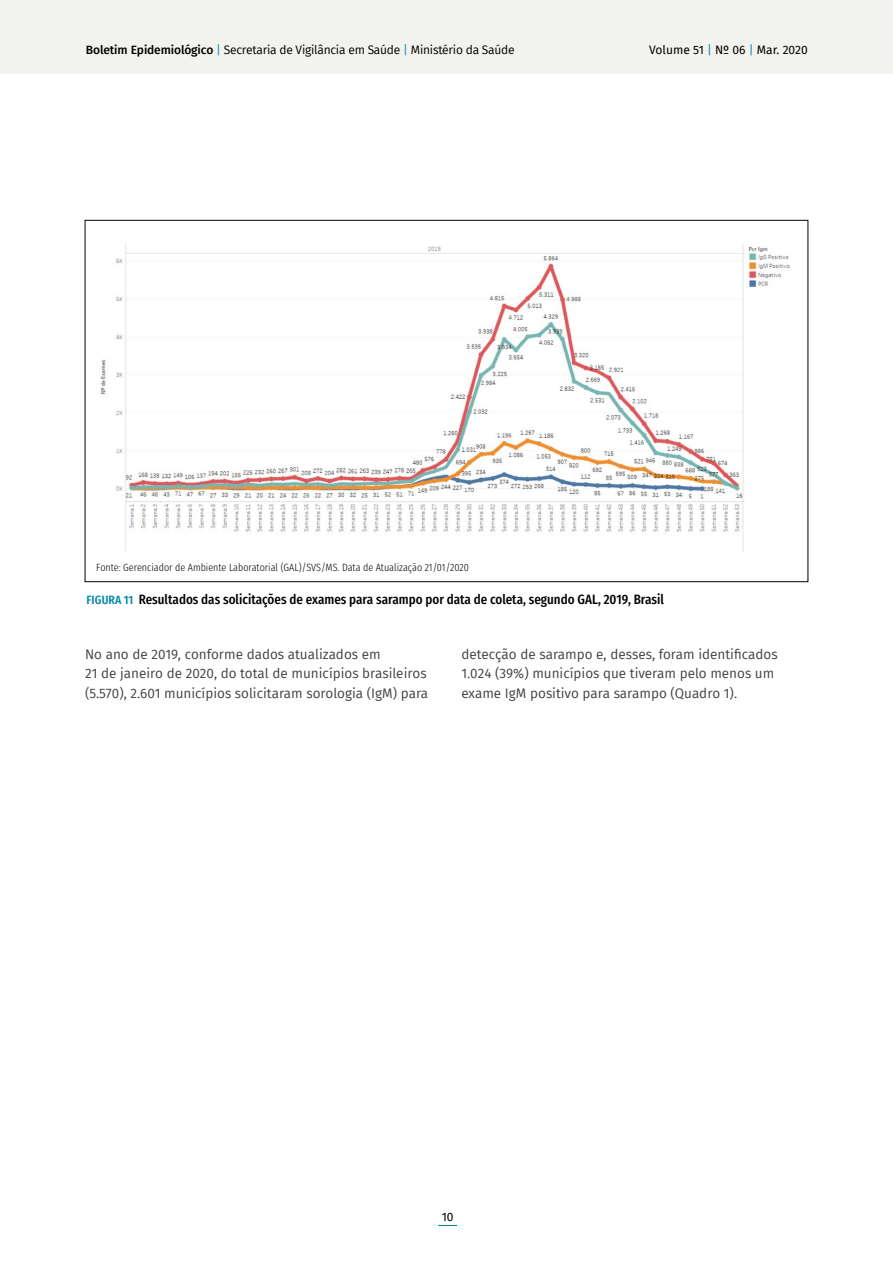
<style>
.page{position:relative;width:893px;height:1263px;background:#fff}
.page>*{position:absolute;margin:0;border:0;box-sizing:border-box;transform-origin:0 0}
.t1{font:13.5px/19.5px "Fira Sans";color:#414042}
.t2{font:500 13.5px "Fira Sans Condensed";color:#000}
.t3{font:12px "Fira Sans";letter-spacing:-.02em;color:#000}
.t4{font:12px "Fira Sans";color:#000}
.t5{font:300 10.5px "Fira Sans Condensed";color:#000}
.s1{font-weight:500}
.s2{color:#098aa8}
.s3{font-weight:600;font-size:12px;color:#098aa8}
</style>
<div class="page">
<div style="left:0;top:0;width:893px;height:74px;background:#f2f2ee"></div>
<svg style="left:438px;top:1225px;width:19px;height:1px"></svg>
<img style="left:100px;top:244px;width:690px;height:307px">
<p class="t3" style="left:86px;top:41px;width:430px"><span class="s1">Boletim Epidemiológico</span> <span class="s2">|</span> Secretaria de Vigilância em Saúde <span class="s2">|</span> Ministério da Saúde</p>
<p class="t4" style="left:649px;top:41px;width:160px">Volume 51 <span class="s2">|</span> Nº 06 <span class="s2">|</span> Mar. 2020</p>
<p class="t5" style="left:96px;top:558px;width:374px">Fonte: Gerenciador de Ambiente Laboratorial (GAL)/SVS/MS. Data de Atualização 21/01/2020</p>
<p class="t2" style="left:86px;top:587px;width:579px"><span class="s3">FIGURA 11</span> Resultados das solicitações de exames para sarampo por data de coleta, segundo GAL, 2019, Brasil</p>
<p class="t1" style="left:85px;top:644px;width:345px">No ano de 2019, conforme dados atualizados em<br>21 de janeiro de 2020, do total de municípios brasileiros (5.570), 2.601 municípios solicitaram sorologia (IgM) para</p>
<p class="t1" style="left:461px;top:644px;width:318px">detecção de sarampo e, desses, foram identificados<br>1.024 (39%) municípios que tiveram pelo menos um exame IgM positivo para sarampo (Quadro 1).</p>
<p class="t4" style="left:442px;top:1207px;width:13px">10</p>
</div>
